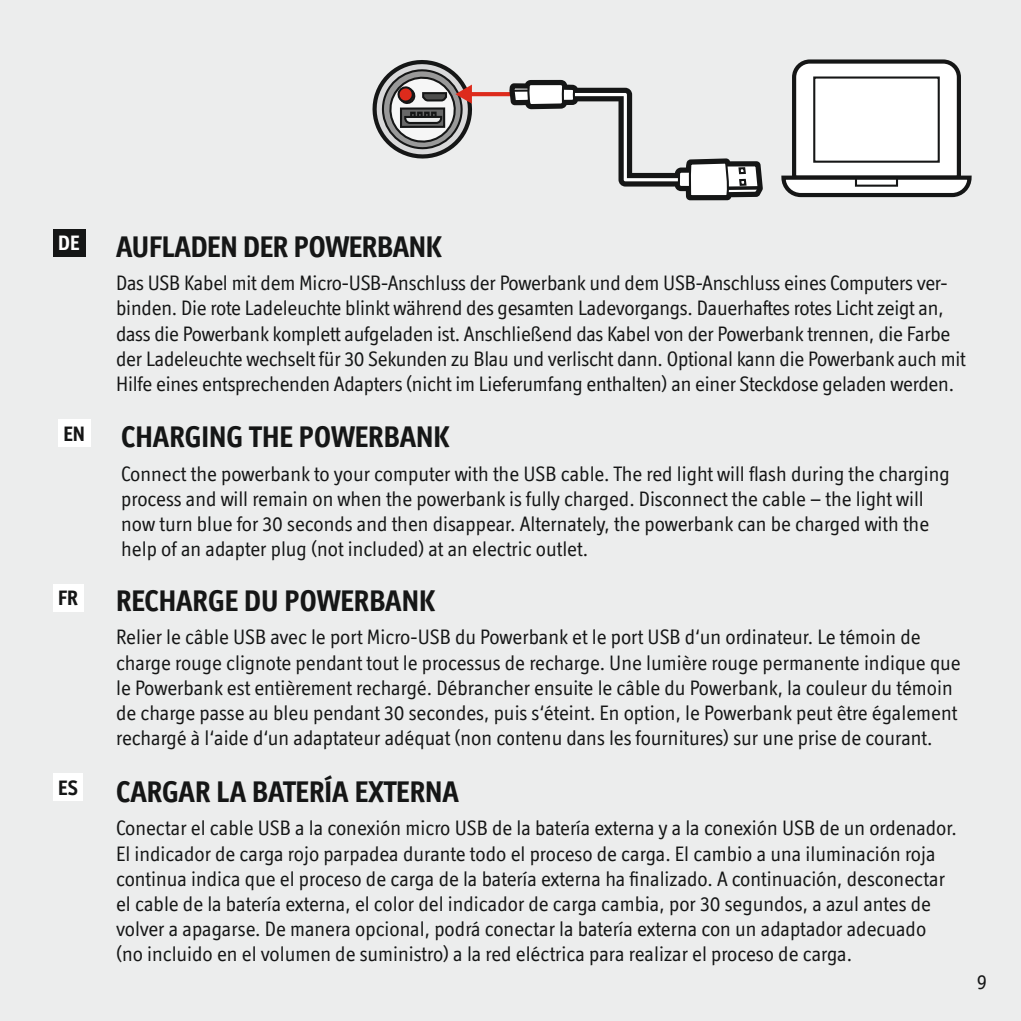
<style>
.page{position:relative;width:1021px;height:1021px;background:#fff}
.page>*{position:absolute;margin:0;border:0;box-sizing:border-box;transform-origin:0 0}
.t1{font:700 30px "Officina Display ITC Std";color:#151616}
.t2{font:21px/25.2px "Officina Display ITC Std";color:#151616}
.t3{font:700 21px "Officina Display ITC Std";color:#151616}
.t4{font:700 21px "Officina Display ITC Std";color:#fff}
</style>
<div class="page">
<div style="left:0;top:0;width:1020px;height:1020px;background:#eceded"></div>
<svg style="left:781px;top:59px;width:191px;height:139px;background:#dedede"></svg>
<div style="left:855px;top:177px;width:43px;height:10px;border:2px solid #151616"></div>
<div style="left:813px;top:76px;width:126px;height:87px;border:2px solid #151616"></div>
<svg style="left:475px;top:92px;width:34px;height:4px"></svg>
<svg style="left:372px;top:60px;width:103px;height:99px"></svg>
<svg style="left:509px;top:80px;width:253px;height:120px"></svg>
<div style="left:53px;top:230px;width:32px;height:27px;background:#151616"></div>
<div style="left:58px;top:419px;width:33px;height:27px;background:#fff"></div>
<div style="left:53px;top:584px;width:30px;height:27px;background:#fff"></div>
<div style="left:53px;top:773px;width:30px;height:27px;background:#fff"></div>
<p class="t4" style="left:58px;top:231px;width:23px">DE</p>
<h1 class="t1" style="left:116px;top:229px;width:328px">AUFLADEN DER POWERBANK</h1>
<p class="t2" style="left:116px;top:270px;width:851px">Das USB Kabel mit dem Micro-USB-Anschluss der Powerbank und dem USB-Anschluss eines Computers ver&shy;binden. Die rote Ladeleuchte blinkt während des gesamten Ladevorgangs. Dauerhaftes rotes Licht zeigt an, dass die Powerbank komplett aufgeladen ist. Anschließend das Kabel von der Powerbank trennen, die Farbe der Ladeleuchte wechselt für 30 Sekunden zu Blau und verlischt dann. Optional kann die Powerbank auch mit Hilfe eines entsprechenden Adapters (nicht im Lieferumfang enthalten) an einer Steckdose geladen werden.</p>
<p class="t3" style="left:63px;top:421px;width:23px">EN</p>
<h1 class="t1" style="left:121px;top:419px;width:330px">CHARGING THE POWERBANK</h1>
<p class="t2" style="left:121px;top:460px;width:830px">Connect the powerbank to your computer with the USB cable. The red light will flash during the charging process and will remain on when the powerbank is fully charged. Disconnect the cable – the light will now turn blue for 30 seconds and then disappear. Alternately, the powerbank can be charged with the help of an adapter plug (not included) at an electric outlet.</p>
<p class="t3" style="left:58px;top:586px;width:21px">FR</p>
<h1 class="t1" style="left:116px;top:583px;width:321px">RECHARGE DU POWERBANK</h1>
<p class="t2" style="left:116px;top:624px;width:846px">Relier le câble USB avec le port Micro-USB du Powerbank et le port USB d‘un ordinateur. Le témoin de charge rouge clignote pendant tout le processus de recharge. Une lumière rouge permanente indique que le Powerbank est entièrement rechargé. Débrancher ensuite le câble du Powerbank, la couleur du témoin de charge passe au bleu pendant 30 secondes, puis s‘éteint. En option, le Powerbank peut être également rechargé à l‘aide d‘un adaptateur adéquat (non contenu dans les fournitures) sur une prise de courant.</p>
<p class="t3" style="left:58px;top:775px;width:21px">ES</p>
<h1 class="t1" style="left:116px;top:774px;width:344px">CARGAR LA BATERÍA EXTERNA</h1>
<p class="t2" style="left:116px;top:815px;width:842px">Conectar el cable USB a la conexión micro USB de la batería externa y a la conexión USB de un ordenador.<br>El indicador de carga rojo parpadea durante todo el proceso de carga. El cambio a una iluminación roja continua indica que el proceso de carga de la batería externa ha finalizado. A continuación, desconectar el cable de la batería externa, el color del indicador de carga cambia, por 30 segundos, a azul antes de volver a apagarse. De manera opcional, podrá conectar la batería externa con un adaptador adecuado (no incluido en el volumen de suministro) a la red eléctrica para realizar el proceso de carga.</p>
<p class="t2" style="left:976px;top:968px;width:12px">9</p>
</div>
